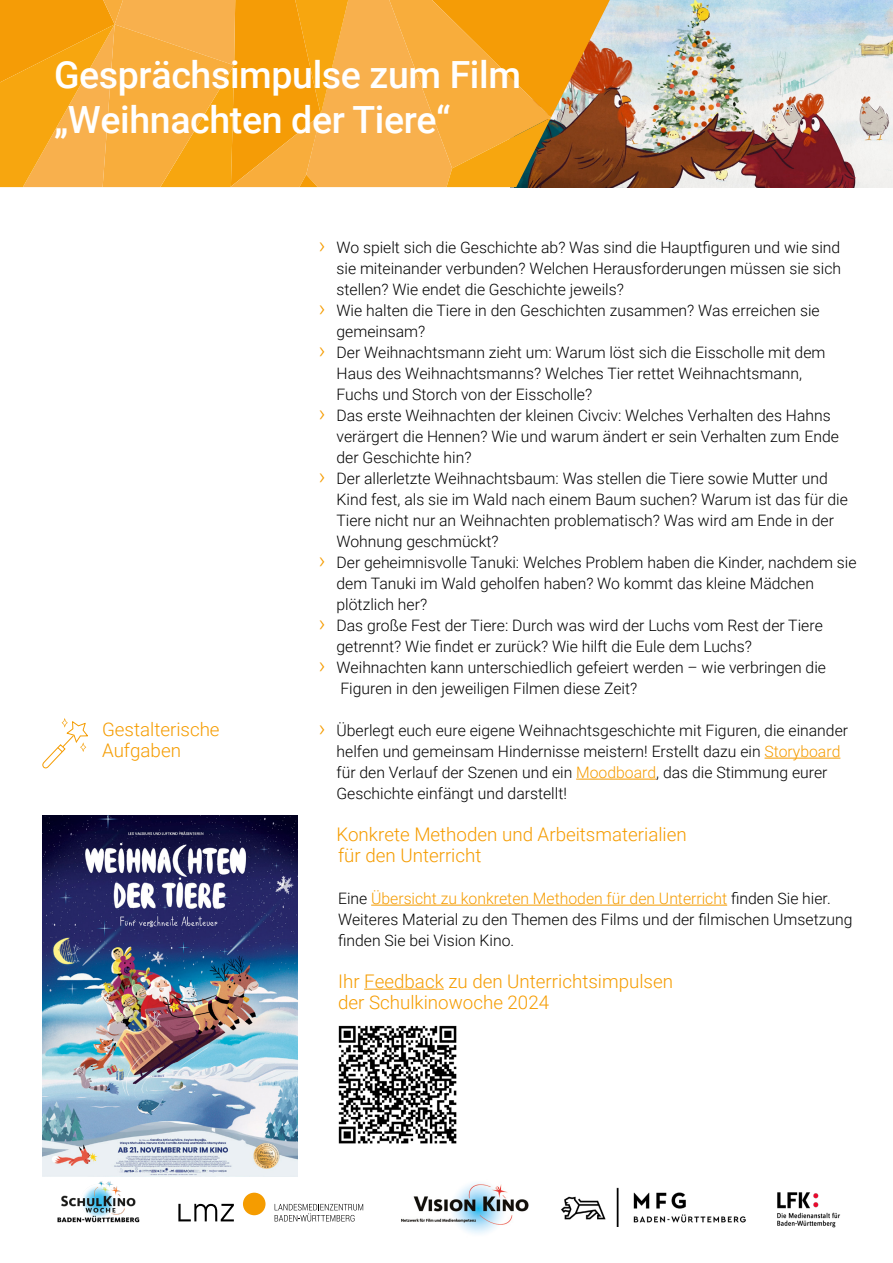
<style>
.page{position:relative;width:893px;height:1263px;background:#fff}
.page>*{position:absolute;margin:0;border:0;box-sizing:border-box;transform-origin:0 0}
.t1{font:500 37.5px/45px "Roboto";letter-spacing:-.01em;color:#fff}
.t2{font:300 18.75px/21px "Roboto";color:#f59c00}
.t3{font:300 15.75px/21px "Roboto";color:#000}
.s1{font-size:22.5px;color:#f59c00}
.s2{color:#f59c00}
</style>
<div class="page">
<img style="left:616px;top:0;width:277px;height:187px">
<svg style="left:0;top:0;width:616px;height:187px;background:#f0a22b"></svg>
<img style="left:401px;top:1183px;width:128px;height:51px">
<img style="left:57px;top:1181px;width:83px;height:42px">
<div style="left:243px;top:1193px;width:23px;height:22px;background:#f59c00;border-radius:50%"></div>
<svg style="left:178px;top:1204px;width:56px;height:17px"></svg>
<svg style="left:275px;top:1204px;width:88px;height:17px"></svg>
<img style="left:561px;top:1187px;width:185px;height:39px">
<img style="left:777px;top:1192px;width:64px;height:36px">
<hr style="left:764px;top:758px;width:76px;height:1px;background:#f59c00">
<hr style="left:576px;top:779px;width:80px;height:1px;background:#f59c00">
<hr style="left:371px;top:905px;width:356px;height:1px;background:#f59c00">
<hr style="left:364px;top:989px;width:80px;height:1px;background:#f59c00">
<img style="left:338px;top:1025px;width:119px;height:119px">
<svg style="left:42px;top:718px;width:46px;height:51px"></svg>
<img style="left:43px;top:815px;width:255px;height:362px">
<h1 class="t1" style="left:54px;top:51px;width:468px">Gesprächsimpulse zum Film „Weihnachten der Tiere“</h1>
<p class="t2" style="left:102px;top:718px;width:119px">Gestalterische<br>Aufgaben</p>
<p class="t3" style="left:319px;top:236px;width:523px"><span class="s1">›</span> Wo spielt sich die Geschichte ab? Was sind die Hauptfiguren und wie sind</p>
<p class="t3" style="left:337px;top:257px;width:506px">sie miteinander verbunden? Welchen Herausforderungen müssen sie sich</p>
<p class="t3" style="left:337px;top:278px;width:289px">stellen? Wie endet die Geschichte jeweils?</p>
<p class="t3" style="left:319px;top:299px;width:502px"><span class="s1">›</span> Wie halten die Tiere in den Geschichten zusammen? Was erreichen sie</p>
<p class="t3" style="left:337px;top:320px;width:90px">gemeinsam?</p>
<p class="t3" style="left:319px;top:341px;width:508px"><span class="s1">›</span> Der Weihnachtsmann zieht um: Warum löst sich die Eisscholle mit dem</p>
<p class="t3" style="left:337px;top:362px;width:467px">Haus des Weihnachtsmanns? Welches Tier rettet Weihnachtsmann,</p>
<p class="t3" style="left:337px;top:383px;width:257px">Fuchs und Storch von der Eisscholle?</p>
<p class="t3" style="left:319px;top:404px;width:513px"><span class="s1">›</span> Das erste Weihnachten der kleinen Civciv: Welches Verhalten des Hahns</p>
<p class="t3" style="left:337px;top:425px;width:504px">verärgert die Hennen? Wie und warum ändert er sein Verhalten zum Ende</p>
<p class="t3" style="left:337px;top:446px;width:136px">der Geschichte hin?</p>
<p class="t3" style="left:319px;top:467px;width:510px"><span class="s1">›</span> Der allerletzte Weihnachtsbaum: Was stellen die Tiere sowie Mutter und</p>
<p class="t3" style="left:337px;top:488px;width:513px">Kind fest, als sie im Wald nach einem Baum suchen? Warum ist das für die</p>
<p class="t3" style="left:337px;top:509px;width:499px">Tiere nicht nur an Weihnachten problematisch? Was wird am Ende in der</p>
<p class="t3" style="left:337px;top:530px;width:164px">Wohnung geschmückt?</p>
<p class="t3" style="left:319px;top:551px;width:539px"><span class="s1">›</span> Der geheimnisvolle Tanuki: Welches Problem haben die Kinder, nachdem sie</p>
<p class="t3" style="left:337px;top:572px;width:479px">dem Tanuki im Wald geholfen haben? Wo kommt das kleine Mädchen</p>
<p class="t3" style="left:337px;top:593px;width:92px">plötzlich her?</p>
<p class="t3" style="left:319px;top:614px;width:505px"><span class="s1">›</span> Das große Fest der Tiere: Durch was wird der Luchs vom Rest der Tiere</p>
<p class="t3" style="left:337px;top:635px;width:417px">getrennt? Wie findet er zurück? Wie hilft die Eule dem Luchs?</p>
<p class="t3" style="left:319px;top:656px;width:509px"><span class="s1">›</span> Weihnachten kann unterschiedlich gefeiert werden – wie verbringen die</p>
<p class="t3" style="left:340px;top:677px;width:298px">Figuren in den jeweiligen Filmen diese Zeit?</p>
<p class="t3" style="left:337px;top:719px;width:513px;text-indent:-18px"><span class="s1">›</span> Überlegt euch eure eigene Weihnachtsgeschichte mit Figuren, die einander helfen und gemeinsam Hindernisse meistern! Erstellt dazu ein <span class="s2">Storyboard </span>für den Verlauf der Szenen und ein <span class="s2">Moodboard</span>, das die Stimmung eurer Geschichte einfängt und darstellt!</p>
<p class="t2" style="left:337px;top:823px;width:352px">Konkrete Methoden und Arbeitsmaterialien für den Unterricht</p>
<p class="t3" style="left:338px;top:887px;width:516px">Eine <span class="s2">Übersicht zu konkreten Methoden für den Unterricht</span> finden Sie hier.<br>Weiteres Material zu den Themen des Films und der filmischen Umsetzung finden Sie bei Vision Kino.</p>
<p class="t2" style="left:338px;top:970px;width:337px">Ihr Feedback zu den Unterrichtsimpulsen der Schulkinowoche 2024</p>
</div>
